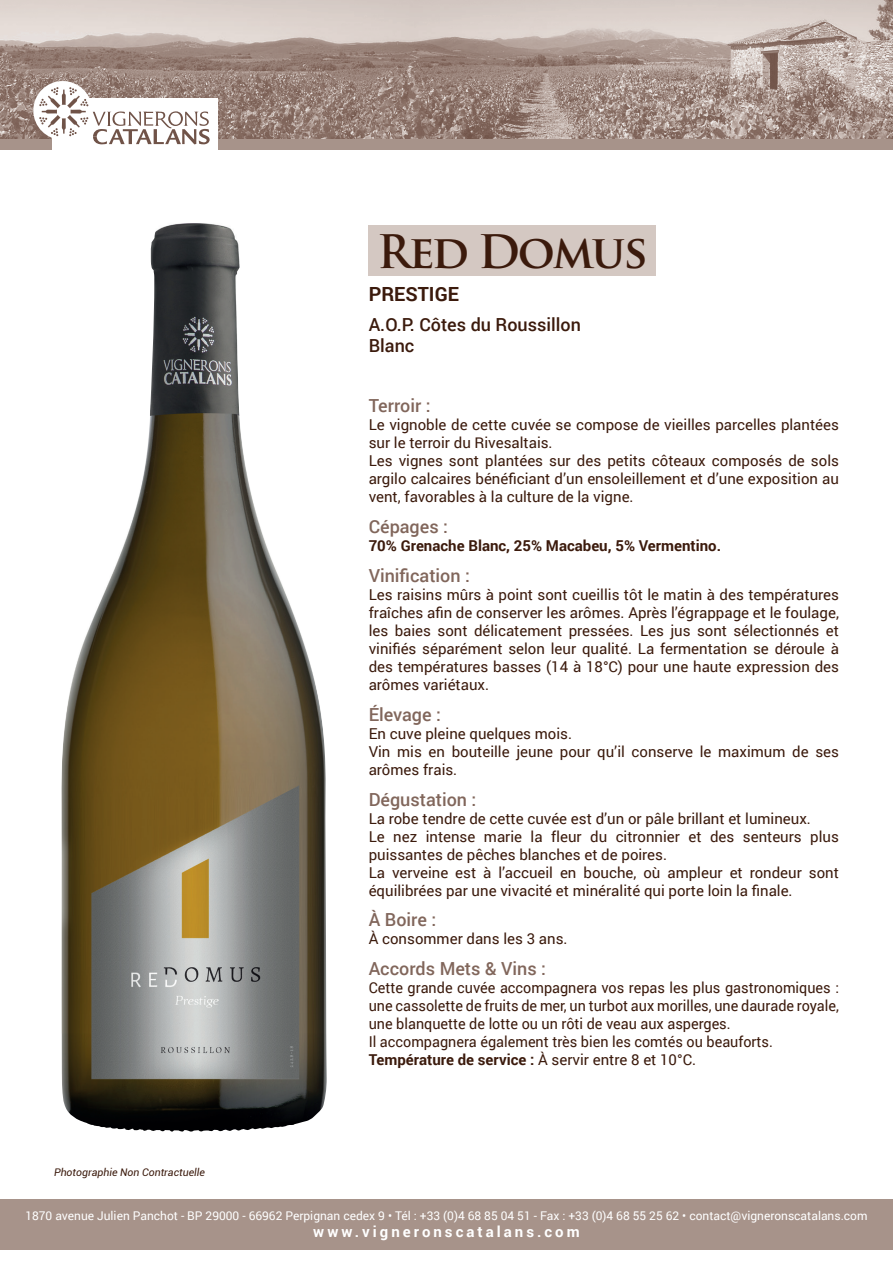
<style>
.page{position:relative;width:893px;height:1263px;background:#fff}
.page>*{position:absolute;margin:0;border:0;box-sizing:border-box;transform-origin:0 0}
.t1{font:700 45px "Trajan Pro";letter-spacing:-.055em;color:#3b1a0c}
.t2{font:700 19.5px "Roboto";color:#3b1a0c}
.t3{font:500 18px "Roboto";color:#81665b}
.t4{font:500 18px/21px "Roboto";color:#3b1a0c}
.t5{font:15px/18px "Roboto";color:#3b1a0c}
.t6{font:15px/18px "Roboto";color:#3b1a0c;scale:.96 1}
.t7{font:700 15px "Roboto";color:#3b1a0c}
.t8{font:700 15px "Roboto";letter-spacing:.2em;color:#fff}
.t9{font:12px "Roboto";color:#fff}
.t10{font:italic 10.5px "Roboto";color:#3b1a0c}
.s1{font-weight:700}
</style>
<div class="page">
<div style="left:0;top:125px;width:893px;height:25px;background:#a7938a"></div>
<img style="left:0;top:0;width:893px;height:138px">
<div style="left:52px;top:99px;width:166px;height:52px;background:#fff"></div>
<div style="left:33px;top:81px;width:59px;height:59px;background:#fff;border-radius:50%"></div>
<svg style="left:39px;top:87px;width:171px;height:57px"></svg>
<div style="left:0;top:1199px;width:893px;height:50px;background:#a7938a"></div>
<img style="left:61px;top:225px;width:266px;height:907px">
<div style="left:369px;top:225px;width:287px;height:51px;background:#d4c8c2"></div>
<h1 class="t1" style="left:377px;top:223px;width:272px">Red Domus</h1>
<h2 class="t2" style="left:369px;top:281px;width:92px">PRESTIGE</h2>
<p class="t4" style="left:369px;top:313px;width:214px">A.O.P. Côtes du Roussillon<br>Blanc</p>
<p class="t10" style="left:54px;top:1165px;width:152px">Photographie Non Contractuelle</p>
<p class="t3" style="left:369px;top:393px;width:63px">Terroir :</p>
<p class="t5" style="left:369px;top:415px;width:472px">Le vignoble de cette cuvée se compose de vieilles parcelles plantées sur le terroir du Rivesaltais.<br>Les vignes sont plantées sur des petits côteaux composés de sols argilo calcaires bénéficiant d’un ensoleillement et d’une exposition au vent, favorables à la culture de la vigne.</p>
<p class="t3" style="left:369px;top:514px;width:81px">Cépages :</p>
<p class="t7" style="left:369px;top:535px;width:354px">70% Grenache Blanc, 25% Macabeu, 5% Vermentino.</p>
<p class="t3" style="left:369px;top:563px;width:103px">Vinification :</p>
<p class="t5" style="left:369px;top:585px;width:472px;text-align:justify">Les raisins mûrs à point sont cueillis tôt le matin à des températures fraîches afin de conserver les arômes. Après l’égrappage et le foulage, les baies sont délicatement pressées. Les jus sont sélectionnés et vinifiés séparément selon leur qualité. La fermentation se déroule à des températures basses (14 à 18°C) pour une haute expression des arômes variétaux.</p>
<p class="t3" style="left:369px;top:702px;width:74px">Élevage :</p>
<p class="t5" style="left:369px;top:724px;width:472px">En cuve pleine quelques mois.<br>Vin mis en bouteille jeune pour qu’il conserve le maximum de ses arômes frais.</p>
<p class="t3" style="left:369px;top:786px;width:109px">Dégustation :</p>
<p class="t5" style="left:369px;top:809px;width:472px">La robe tendre de cette cuvée est d’un or pâle brillant et lumineux.<br>Le nez intense marie la fleur du citronnier et des senteurs plus puissantes de pêches blanches et de poires.<br>La verveine est à l’accueil en bouche, où ampleur et rondeur sont équilibrées par une vivacité et minéralité qui porte loin la finale.</p>
<p class="t3" style="left:369px;top:907px;width:69px">À Boire :</p>
<p class="t5" style="left:369px;top:929px;width:200px">À consommer dans les 3 ans.</p>
<p class="t3" style="left:369px;top:956px;width:179px">Accords Mets &amp; Vins :</p>
<p class="t6" style="left:369px;top:978px;width:491px">Cette grande cuvée accompagnera vos repas les plus gastronomiques : une cassolette de fruits de mer, un turbot aux morilles, une daurade royale, une blanquette de lotte ou un rôti de veau aux asperges.<br>Il accompagnera également très bien les comtés ou beauforts.<br><span class="s1">Température de service :</span> À servir entre 8 et 10°C.</p>
<p class="t9" style="left:25px;top:1207px;width:844px">1870 avenue Julien Panchot - BP 29000 - 66962 Perpignan cedex 9 • Tél : +33 (0)4 68 85 04 51 - Fax : +33 (0)4 68 55 25 62 • contact@vigneronscatalans.com</p>
<p class="t8" style="left:313px;top:1221px;width:268px">www.vigneronscatalans.com</p>
</div>
